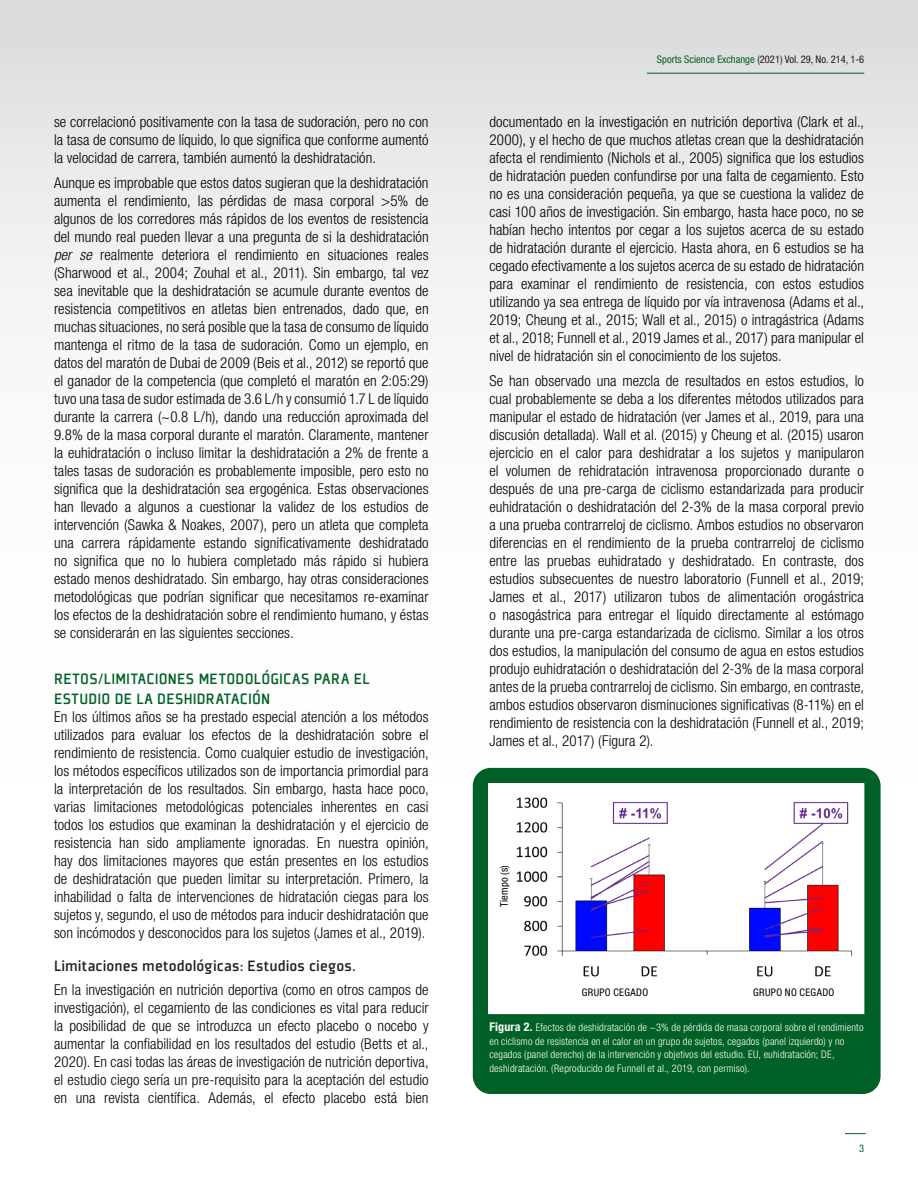
<style>
.page{position:relative;width:918px;height:1188px;background:#fff}
.page>*{position:absolute;margin:0;border:0;box-sizing:border-box;transform-origin:0 0}
.newbody_text_no_bull{font:500 16.5px/19.5px "Plexes Pro";letter-spacing:.015em;color:#016226}
.newbody_text_no_bull-2{font:500 16.5px "Plexes Pro";letter-spacing:.01em;color:#231f20}
.newbody_text_no_bull-3{font:300 condensed 15px/18px "Helvetica Neue LT Std";letter-spacing:.005em;color:#000;text-align:justify}
.t1{font:300 condensed 10.5px/13.5px "Helvetica Neue LT Std";letter-spacing:.015em;color:#fff}
.t2{font:condensed 10.5px "Helvetica Neue LT Std";color:#231f20}
.t3{font:condensed 10.5px "Helvetica Neue LT Std";letter-spacing:.035em;color:#000}
.t4{font:condensed 10.5px "Helvetica Neue LT Std";color:#016226}
.s1{font-style:italic}
.s2{color:#016226}
.s3{font-weight:700;font-size:12px}
</style>
<div class="page">
<div style="left:0;top:0;width:918px;height:1188px;background:linear-gradient(to bottom,#e8e9ea,#fff)"></div>
<hr style="left:647px;top:73px;width:217px;height:1px;background:#016226">
<svg style="left:845px;top:1133px;width:21px;height:1px"></svg>
<div style="left:473px;top:768px;width:408px;height:326px;background:#006126;border-radius:18px"></div>
<img style="left:489px;top:783px;width:375px;height:231px">
<div style="left:554px;top:982px;width:123px;height:21px;background:#fff"></div>
<div style="left:494px;top:825px;width:21px;height:123px;background:#fff"></div>
<div style="left:732px;top:982px;width:123px;height:21px;background:#fff"></div>
<p class="newbody_text_no_bull-3" style="left:54px;top:113px;width:376px">se correlacionó positivamente con la tasa de sudoración, pero no con la tasa de consumo de líquido, lo que significa que conforme aumentó la velocidad de carrera, también aumentó la deshidratación.</p>
<p class="newbody_text_no_bull-3" style="left:54px;top:173px;width:376px">Aunque es improbable que estos datos sugieran que la deshidratación aumenta el rendimiento, las pérdidas de masa corporal &gt;5% de algunos de los corredores más rápidos de los eventos de resistencia del mundo real pueden llevar a una pregunta de si la deshidratación <span class="s1">per se</span> realmente deteriora el rendimiento en situaciones reales (Sharwood et al., 2004; Zouhal et al., 2011). Sin embargo, tal vez sea inevitable que la deshidratación se acumule durante eventos de resistencia competitivos en atletas bien entrenados, dado que, en muchas situaciones, no será posible que la tasa de consumo de líquido mantenga el ritmo de la tasa de sudoración. Como un ejemplo, en datos del maratón de Dubai de 2009 (Beis et al., 2012) se reportó que el ganador de la competencia (que completó el maratón en 2:05:29) tuvo una tasa de sudor estimada de 3.6 L/h y consumió 1.7 L de líquido durante la carrera (~0.8 L/h), dando una reducción aproximada del 9.8% de la masa corporal durante el maratón. Claramente, mantener la euhidratación o incluso limitar la deshidratación a 2% de frente a tales tasas de sudoración es probablemente imposible, pero esto no significa que la deshidratación sea ergogénica. Estas observaciones han llevado a algunos a cuestionar la validez de los estudios de intervención (Sawka &amp; Noakes, 2007), pero un atleta que completa una carrera rápidamente estando significativamente deshidratado no significa que no lo hubiera completado más rápido si hubiera estado menos deshidratado. Sin embargo, hay otras consideraciones metodológicas que podrían significar que necesitamos re-examinar los efectos de la deshidratación sobre el rendimiento humano, y éstas se considerarán en las siguientes secciones.</p>
<p class="newbody_text_no_bull" style="left:54px;top:669px;width:317px">RETOS/LIMITACIONES METODOLÓGICAS PARA EL<br>ESTUDIO DE LA DESHIDRATACIÓN</p>
<p class="newbody_text_no_bull-3" style="left:54px;top:707px;width:376px">En los últimos años se ha prestado especial atención a los métodos utilizados para evaluar los efectos de la deshidratación sobre el rendimiento de resistencia. Como cualquier estudio de investigación, los métodos específicos utilizados son de importancia primordial para la interpretación de los resultados. Sin embargo, hasta hace poco, varias limitaciones metodológicas potenciales inherentes en casi todos los estudios que examinan la deshidratación y el ejercicio de resistencia han sido ampliamente ignoradas. En nuestra opinión, hay dos limitaciones mayores que están presentes en los estudios de deshidratación que pueden limitar su interpretación. Primero, la inhabilidad o falta de intervenciones de hidratación ciegas para los sujetos y, segundo, el uso de métodos para inducir deshidratación que son incómodos y desconocidos para los sujetos (James et al., 2019).</p>
<p class="newbody_text_no_bull-2" style="left:54px;top:956px;width:303px">Limitaciones metodológicas: Estudios ciegos.</p>
<p class="newbody_text_no_bull-3" style="left:54px;top:981px;width:376px">En la investigación en nutrición deportiva (como en otros campos de investigación), el cegamiento de las condiciones es vital para reducir la posibilidad de que se introduzca un efecto placebo o nocebo y aumentar la confiabilidad en los resultados del estudio (Betts et al., 2020). En casi todas las áreas de investigación de nutrición deportiva, el estudio ciego sería un pre-requisito para la aceptación del estudio en una revista científica. Además, el efecto placebo está bien</p>
<p class="t2" style="left:657px;top:53px;width:209px"><span class="s2">Sports Science Exchange</span> (2021) Vol. 29, No. 214, 1-6</p>
<p class="newbody_text_no_bull-3" style="left:489px;top:113px;width:376px">documentado en la investigación en nutrición deportiva (Clark et al., 2000), y el hecho de que muchos atletas crean que la deshidratación afecta el rendimiento (Nichols et al., 2005) significa que los estudios de hidratación pueden confundirse por una falta de cegamiento. Esto no es una consideración pequeña, ya que se cuestiona la validez de casi 100 años de investigación. Sin embargo, hasta hace poco, no se habían hecho intentos por cegar a los sujetos acerca de su estado de hidratación durante el ejercicio. Hasta ahora, en 6 estudios se ha cegado efectivamente a los sujetos acerca de su estado de hidratación para examinar el rendimiento de resistencia, con estos estudios utilizando ya sea entrega de líquido por vía intravenosa (Adams et al., 2019; Cheung et al., 2015; Wall et al., 2015) o intragástrica (Adams et al., 2018; Funnell et al., 2019 James et al., 2017) para manipular el nivel de hidratación sin el conocimiento de los sujetos.</p>
<p class="newbody_text_no_bull-3" style="left:489px;top:371px;width:376px">Se han observado una mezcla de resultados en estos estudios, lo cual probablemente se deba a los diferentes métodos utilizados para manipular el estado de hidratación (ver James et al., 2019, para una discusión detallada). Wall et al. (2015) y Cheung et al. (2015) usaron ejercicio en el calor para deshidratar a los sujetos y manipularon el volumen de rehidratación intravenosa proporcionado durante o después de una pre-carga de ciclismo estandarizada para producir euhidratación o deshidratación del 2-3% de la masa corporal previo a una prueba contrarreloj de ciclismo. Ambos estudios no observaron diferencias en el rendimiento de la prueba contrarreloj de ciclismo entre las pruebas euhidratado y deshidratado. En contraste, dos estudios subsecuentes de nuestro laboratorio (Funnell et al., 2019; James et al., 2017) utilizaron tubos de alimentación orogástrica o nasogástrica para entregar el líquido directamente al estómago durante una pre-carga estandarizada de ciclismo. Similar a los otros dos estudios, la manipulación del consumo de agua en estos estudios produjo euhidratación o deshidratación del 2-3% de la masa corporal antes de la prueba contrarreloj de ciclismo. Sin embargo, en contraste, ambos estudios observaron disminuciones significativas (8-11%) en el rendimiento de resistencia con la deshidratación (Funnell et al., 2019; James et al., 2017) (Figura 2).</p>
<p class="t3" style="left:498px;top:907px;width:43px;rotate:-90deg">Tiempo (s)</p>
<p class="t3" style="left:582px;top:986px;width:68px">GRUPO CEGADO</p>
<p class="t3" style="left:753px;top:986px;width:83px">GRUPO NO CEGADO</p>
<p class="t1" style="left:489px;top:1021px;width:376px"><span class="s3">Figura 2.</span> Efectos de deshidratación de ~3% de pérdida de masa corporal sobre el rendimiento en ciclismo de resistencia en el calor en un grupo de sujetos, cegados (panel izquierdo) y no cegados (panel derecho) de la intervención y objetivos del estudio. EU, euhidratación; DE, deshidratación. (Reproducido de Funnell et al., 2019, con permiso).</p>
<p class="t4" style="left:859px;top:1142px;width:7px">3</p>
</div>
